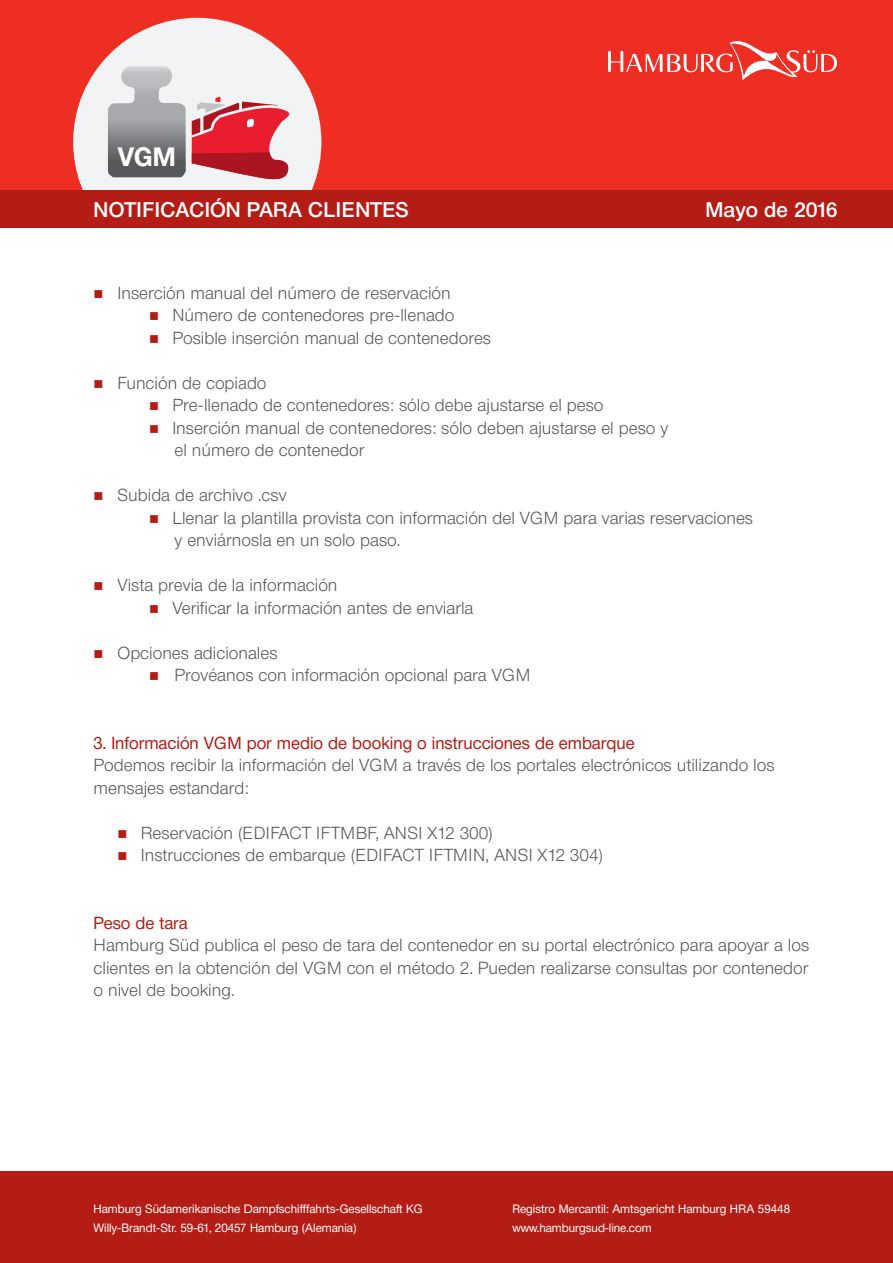
<style>
.page{position:relative;width:893px;height:1263px;background:#fff}
.page>*{position:absolute;margin:0;border:0;box-sizing:border-box;transform-origin:0 0}
.t1{font:700 26.25px "Neue Helvetica BQ";color:#fff}
.t2{font:500 21px "Neue Helvetica BQ";color:#fff}
.t3{font:300 17.25px/22.5px "Neue Helvetica BQ";color:#57585a}
.t4{font:17.25px "Neue Helvetica BQ";color:#b41d15}
.t5{font:12px/19.5px "Neue Helvetica BQ";color:#fff}
.s1{color:#b41d15}
</style>
<div class="page">
<div style="left:0;top:1171px;width:893px;height:92px;background:#b41d15"></div>
<div style="left:0;top:0;width:893px;height:190px;background:#ee2e22"></div>
<svg style="left:73px;top:18px;width:248px;height:172px;fill:#f2f3f4"></svg>
<svg style="left:108px;top:66px;width:78px;height:111px;background:#9d9ea1"></svg>
<svg style="left:192px;top:96px;width:106px;height:84px;background:#dc7079"></svg>
<svg style="left:608px;top:41px;width:229px;height:39px"></svg>
<div style="left:0;top:190px;width:893px;height:37px;background:#b41d15"></div>
<h1 class="t1" style="left:118px;top:140px;width:60px">VGM</h1>
<p class="t2" style="left:94px;top:196px;width:317px">NOTIFICACIÓN PARA CLIENTES</p>
<p class="t2" style="left:706px;top:196px;width:134px">Mayo de 2016</p>
<p class="t3" style="left:94px;top:281px;width:359px"><span class="s1">■</span> Inserción manual del número de reservación</p>
<p class="t3" style="left:149px;top:304px;width:307px"><span class="s1">■</span> Número de contenedores pre-llenado</p>
<p class="t3" style="left:149px;top:326px;width:344px"><span class="s1">■</span> Posible inserción manual de contenedores</p>
<p class="t3" style="left:94px;top:371px;width:175px"><span class="s1">■</span> Función de copiado</p>
<p class="t3" style="left:149px;top:394px;width:456px"><span class="s1">■</span> Pre-llenado de contenedores: sólo debe ajustarse el peso</p>
<p class="t3" style="left:175px;top:416px;width:495px;text-indent:-25px"><span class="s1">■</span> Inserción manual de contenedores: sólo deben ajustarse el peso y el número de contenedor</p>
<p class="t3" style="left:94px;top:484px;width:194px"><span class="s1">■</span> Subida de archivo .csv</p>
<p class="t3" style="left:175px;top:506px;width:580px;text-indent:-25px"><span class="s1">■</span> Llenar la plantilla provista con información del VGM para varias reservaciones y enviárnosla en un solo paso.</p>
<p class="t3" style="left:94px;top:574px;width:246px"><span class="s1">■</span> Vista previa de la información</p>
<p class="t3" style="left:149px;top:596px;width:326px"><span class="s1">■</span> Verificar la información antes de enviarla</p>
<p class="t3" style="left:94px;top:641px;width:186px"><span class="s1">■</span> Opciones adicionales</p>
<p class="t3" style="left:149px;top:664px;width:383px"><span class="s1">■</span> Provéanos con información opcional para VGM</p>
<p class="t4" style="left:94px;top:732px;width:543px">3. Información VGM por medio de booking o instrucciones de embarque</p>
<p class="t3" style="left:94px;top:754px;width:682px">Podemos recibir la información del VGM a través de los portales electrónicos utilizando los mensajes estandard:</p>
<p class="t3" style="left:118px;top:821px;width:377px"><span class="s1">■</span> Reservación (EDIFACT IFTMBF, ANSI X12 300)</p>
<p class="t3" style="left:118px;top:844px;width:487px"><span class="s1">■</span> Instrucciones de embarque (EDIFACT IFTMIN, ANSI X12 304)</p>
<p class="t4" style="left:94px;top:912px;width:96px">Peso de tara</p>
<p class="t3" style="left:94px;top:934px;width:717px;text-align:justify">Hamburg Süd publica el peso de tara del contenedor en su portal electrónico para apoyar a los clientes en la obtención del VGM con el método 2. Pueden realizarse consultas por contenedor o nivel de booking.</p>
<p class="t5" style="left:94px;top:1198px;width:330px">Hamburg Südamerikanische Dampfschifffahrts-Gesellschaft KG<br>Willy-Brandt-Str. 59-61, 20457 Hamburg (Alemania)</p>
<p class="t5" style="left:512px;top:1198px;width:279px">Registro Mercantil: Amtsgericht Hamburg HRA 59448 www.hamburgsud-line.com</p>
</div>
